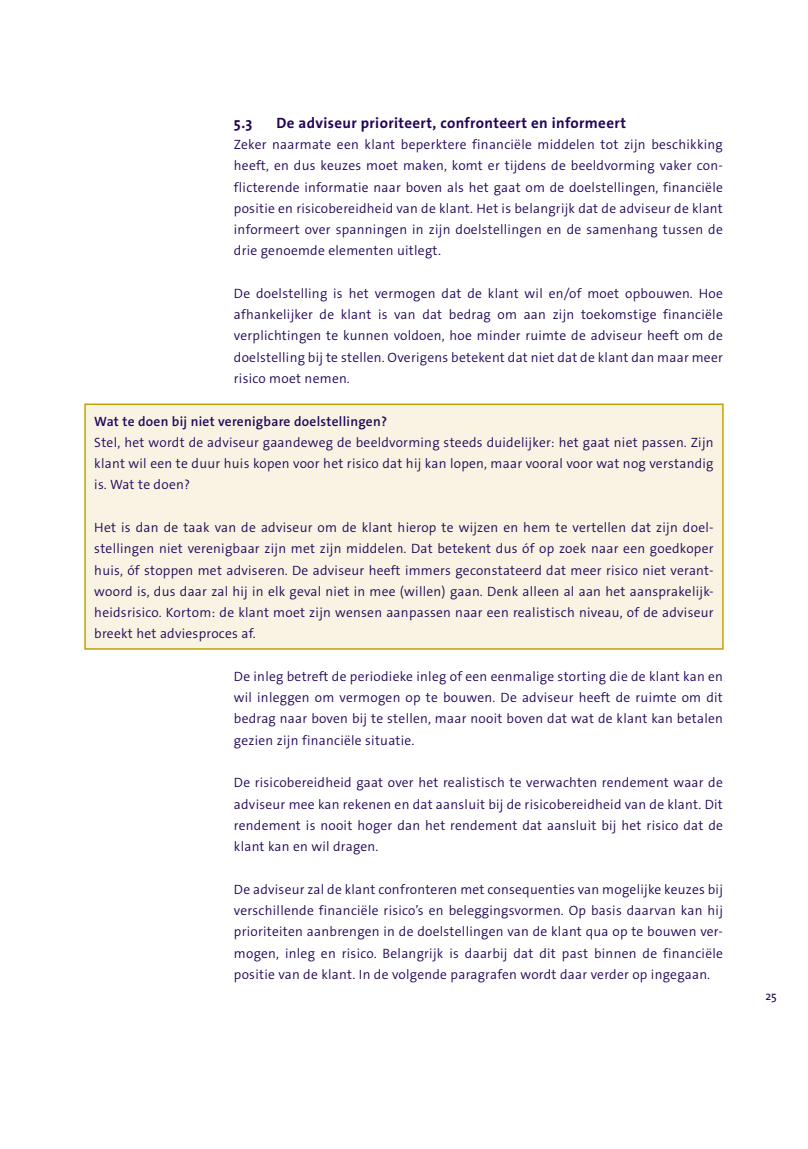
<style>
.page{position:relative;width:808px;height:1149px;background:#fff}
.page>*{position:absolute;margin:0;border:0;box-sizing:border-box;transform-origin:0 0}
.t1{font:700 15px "The Sans Os F";letter-spacing:.025em;color:#230658}
.t2{font:300 13.5px/21.3px "The Sans Os F";letter-spacing:.02em;color:#230658;text-align:justify}
.t3{font:600 13.5px "The Sans Os F";letter-spacing:.02em;color:#230658}
.t4{font:12px "The Sans Os F";color:#230658}
</style>
<div class="page">
<div style="left:85px;top:404px;width:638px;height:244px;background:#f8f3e2"></div>
<div style="left:84px;top:403px;width:640px;height:246px;border:2px solid #c2a205"></div>
<p class="t1" style="left:234px;top:113px;width:20px">5.3</p>
<p class="t1" style="left:276px;top:113px;width:351px">De adviseur prioriteert, confronteert en informeert</p>
<p class="t2" style="left:234px;top:134px;width:491px">Zeker naarmate een klant beperktere financiële middelen tot zijn beschikking heeft, en dus keuzes moet maken, komt er tijdens de beeldvorming vaker con&shy;flicterende informatie naar boven als het gaat om de doelstellingen, financiële positie en risicobereidheid van de klant. Het is belangrijk dat de adviseur de klant informeert over spanningen in zijn doelstellingen en de samenhang tussen de drie genoemde elementen uitlegt.</p>
<p class="t2" style="left:234px;top:283px;width:490px">De doelstelling is het vermogen dat de klant wil en/of moet opbouwen. Hoe afhankelijker de klant is van dat bedrag om aan zijn toekomstige financiële verplichtingen te kunnen voldoen, hoe minder ruimte de adviseur heeft om de doelstelling bij te stellen. Overigens betekent dat niet dat de klant dan maar meer risico moet nemen.</p>
<p class="t3" style="left:94px;top:412px;width:294px">Wat te doen bij niet verenigbare doelstellingen?</p>
<p class="t2" style="left:94px;top:431px;width:621px">Stel, het wordt de adviseur gaandeweg de beeldvorming steeds duidelijker: het gaat niet passen. Zijn klant wil een te duur huis kopen voor het risico dat hij kan lopen, maar vooral voor wat nog verstandig is. Wat te doen?</p>
<p class="t2" style="left:94px;top:516px;width:621px">Het is dan de taak van de adviseur om de klant hierop te wijzen en hem te vertellen dat zijn doel&shy;stellingen niet verenigbaar zijn met zijn middelen. Dat betekent dus óf op zoek naar een goedkoper huis, óf stoppen met adviseren. De adviseur heeft immers geconstateerd dat meer risico niet verant&shy;woord is, dus daar zal hij in elk geval niet in mee (willen) gaan. Denk alleen al aan het aansprakelijk&shy;heidsrisico. Kortom: de klant moet zijn wensen aanpassen naar een realistisch niveau, of de adviseur breekt het adviesproces af.</p>
<p class="t2" style="left:234px;top:665px;width:491px">De inleg betreft de periodieke inleg of een eenmalige storting die de klant kan en wil inleggen om vermogen op te bouwen. De adviseur heeft de ruimte om dit bedrag naar boven bij te stellen, maar nooit boven dat wat de klant kan betalen gezien zijn financiële situatie.</p>
<p class="t2" style="left:234px;top:772px;width:491px">De risicobereidheid gaat over het realistisch te verwachten rendement waar de adviseur mee kan rekenen en dat aansluit bij de risicobereidheid van de klant. Dit rendement is nooit hoger dan het rendement dat aansluit bij het risico dat de klant kan en wil dragen.</p>
<p class="t2" style="left:234px;top:878px;width:491px">De adviseur zal de klant confronteren met consequenties van mogelijke keuzes bij verschillende financiële risico’s en beleggingsvormen. Op basis daarvan kan hij prioriteiten aanbrengen in de doelstellingen van de klant qua op te bouwen ver&shy;mogen, inleg en risico. Belangrijk is daarbij dat dit past binnen de financiële positie van de klant. In de volgende paragrafen wordt daar verder op ingegaan.</p>
<p class="t4" style="left:765px;top:987px;width:13px">25</p>
</div>
